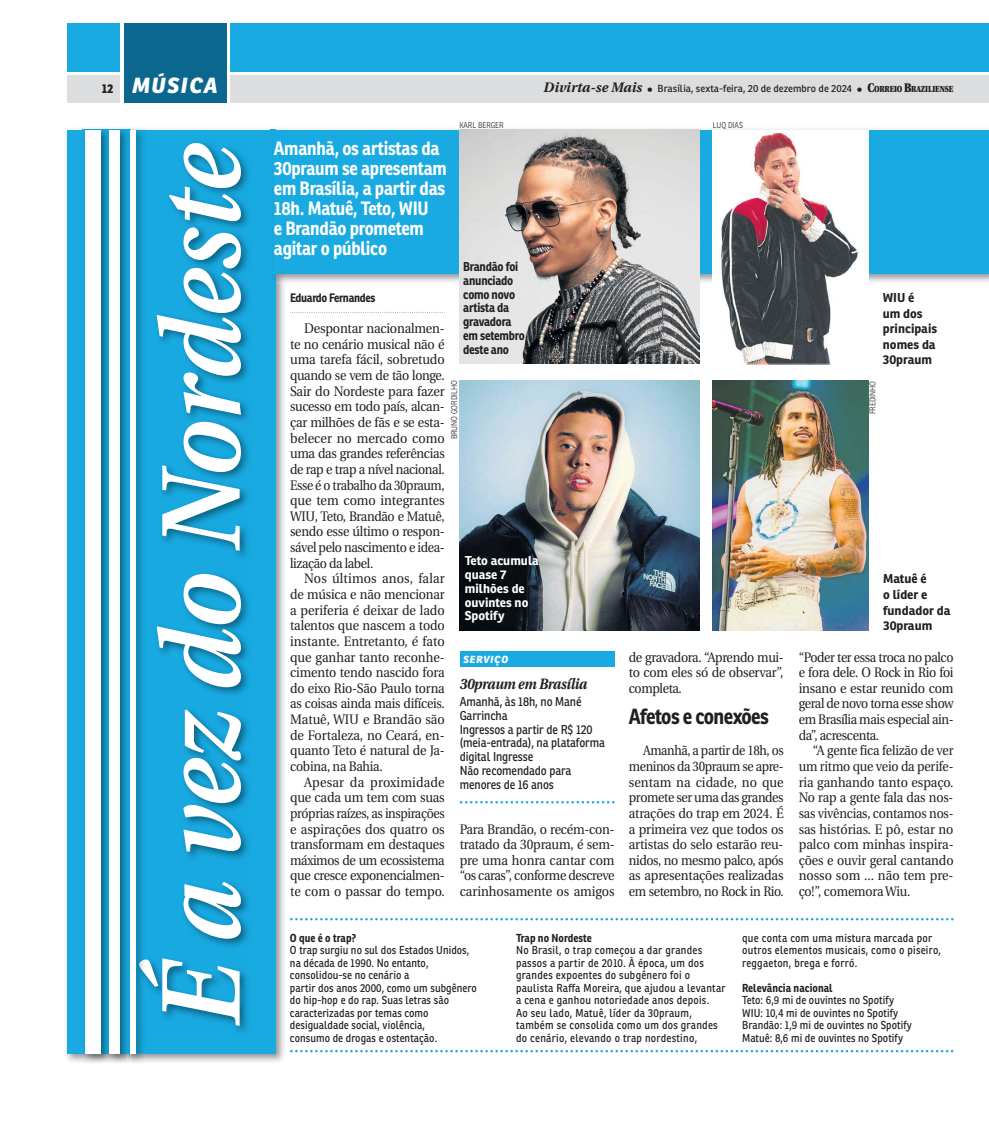
<style>
.page{position:relative;width:989px;height:1124px;background:#fff}
.page>*{position:absolute;margin:0;border:0;box-sizing:border-box;transform-origin:0 0}
.t1{font:italic 600 111.75px "Utopia";letter-spacing:.005em;color:#fff;scale:.9 1}
.t2{font:700 21.25px "Ronnia";letter-spacing:-.03em;color:#231f20;scale:.9 1}
.t3{font:italic 800 21.25px "Ronnia";letter-spacing:.075em;color:#fff}
.t4{font:700 18.75px/20px "Ronnia";letter-spacing:-.015em;color:#fff;scale:.9 1}
.t5{font:italic 700 15px "Utopia";letter-spacing:-.02em;color:#231f20;scale:.9 1}
.t6{font:13.75px/15.6px "Utopia";letter-spacing:-.025em;color:#231f20;text-align:justify;scale:.92 1}
.t7{font:13.75px/15.6px "Utopia";letter-spacing:-.025em;color:#231f20;text-align:justify;scale:.9 1}
.t8{font:13.75px/15.6px "Utopia";letter-spacing:-.025em;color:#231f20;text-align:justify;scale:.88 1}
.t9{font:13.75px/15.6px "Utopia";letter-spacing:-.025em;color:#231f20;text-align:justify;scale:.91 1}
.t10{font:12.5px/13.8px "Ronnia";letter-spacing:-.01em;color:#231f20;scale:.9 1}
.t11{font:700 12.5px/13.8px "Ronnia";letter-spacing:-.02em;color:#231f20;scale:.9 1}
.t12{font:700 12.5px/15.6px "Ronnia";color:#231f20}
.t13{font:700 12.5px/13.8px "Ronnia";color:#fff}
.t14{font:700 11.88px "Ronnia";letter-spacing:-.03em;color:#231f20;scale:.9 1}
.t15{font:11.25px/12.5px "Ronnia";letter-spacing:.025em;color:#231f20;scale:.9 1}
.t16{font:11.25px/12.5px "Ronnia";letter-spacing:.005em;color:#231f20;scale:.9 1}
.t17{font:700 11.25px "Ronnia";letter-spacing:.005em;color:#231f20;scale:.9 1}
.t18{font:10px "Ronnia";letter-spacing:.005em;color:#231f20}
.t19{font:italic 800 10px "Ronnia";letter-spacing:.075em;color:#fff}
.t20{font:300 8.12px "Ronnia";color:#231f20;scale:.9 1}
.s1{font-style:normal;font-size:12.5px;color:#231f20}
.s2{font-family:"Utopia";font-weight:700;font-style:italic;font-size:13.75px}
.s3{font-family:"Utopia";font-weight:900;font-size:12.5px}
.s4{font-family:"Utopia";font-weight:900;font-size:8.75px}
</style>
<div class="page">
<div style="left:68px;top:75px;width:920px;height:28px;background:#dcddde"></div>
<div style="left:68px;top:23px;width:920px;height:49px;background:#19aae2"></div>
<div style="left:121px;top:23px;width:109px;height:81px;background:#fff"></div>
<div style="left:124px;top:23px;width:103px;height:80px;background:#0c678e"></div>
<img style="left:66px;top:129px;width:218px;height:933px">
<div style="left:68px;top:130px;width:208px;height:923px;background:#19aae2"></div>
<img style="left:286px;top:129px;width:703px;height:154px">
<img style="left:271px;top:128px;width:15px;height:155px">
<img style="left:271px;top:130px;width:5px;height:153px">
<div style="left:274px;top:130px;width:715px;height:143px;background:#19aae2"></div>
<img style="left:460px;top:380px;width:239px;height:250px">
<img style="left:459px;top:130px;width:240px;height:234px">
<svg style="left:290px;top:312px;width:155px;height:1px"></svg>
<img style="left:195px;top:142px;width:54px;height:890px">
<img style="left:146px;top:143px;width:95px;height:882px">
<div style="left:460px;top:651px;width:154px;height:15px;background:#19aae2"></div>
<img style="left:713px;top:381px;width:155px;height:250px">
<svg style="left:712px;top:130px;width:156px;height:234px"></svg>
<svg style="left:290px;top:1049px;width:663px;height:3px"></svg>
<svg style="left:290px;top:918px;width:663px;height:2px"></svg>
<svg style="left:460px;top:801px;width:154px;height:2px"></svg>
<img style="left:85px;top:130px;width:59px;height:923px">
<div style="left:86px;top:130px;width:15px;height:923px;background:#fff"></div>
<img style="left:107px;top:128px;width:4px;height:935px">
<div style="left:110px;top:130px;width:10px;height:923px;background:#fff"></div>
<img style="left:139px;top:422px;width:7px;height:603px">
<hr style="left:127px;top:128px;width:3px;height:934px;background:#17a2d7">
<div style="left:130px;top:130px;width:5px;height:923px;background:#fff"></div>
<h2 class="t3" style="left:102px;top:72px;width:118px"><span class="s1">12</span> MÚSICA</h2>
<p class="t18" style="left:543px;top:84px;width:411px"><span class="s2">Divirta-se Mais</span> <span class="s3">•</span> Brasília, sexta-feira, 20 de dezembro de 2024 <span class="s3">• C</span><span class="s4">ORREIO</span> <span class="s3">B</span><span class="s4">RAZILIENSE</span></p>
<p class="t20" style="left:459px;top:122px;width:50px">KARL BERGER</p>
<p class="t20" style="left:713px;top:122px;width:35px">LUQ DIAS</p>
<h1 class="t1" style="left:136px;top:1026px;width:980px;rotate:-90deg">É a vez do Nordeste</h1>
<h3 class="t4" style="left:274px;top:140px;width:194px">Amanhã, os artistas da<br>30praum se apresentam em Brasília, a partir das<br>18h. Matuê, Teto, WIU<br>e Brandão prometem agitar o público</h3>
<p class="t11" style="left:463px;top:261px;width:70px">Brandão foi anunciado como novo artista da gravadora em setembro deste ano</p>
<p class="t12" style="left:882px;top:290px;width:56px">WIU é<br>um dos principais nomes da<br>30praum</p>
<p class="t14" style="left:290px;top:292px;width:96px">Eduardo Fernandes</p>
<p class="t6" style="left:290px;top:321px;width:170px;text-indent:14px">Despontar nacionalmen&shy;te no cenário musical não é uma tarefa fácil, sobretudo quando se vem de tão longe.<br>Sair do Nordeste para fazer sucesso em todo país, alcan&shy;çar milhões de fãs e se esta&shy;belecer no mercado como uma das grandes referências de rap e trap a nível nacional.<br>Esse é o trabalho da 30praum, que tem como integrantes WIU, Teto, Brandão e Matuê, sendo esse último o respon&shy;sável pelo nascimento e idea&shy;lização da label.</p>
<p class="t6" style="left:290px;top:571px;width:170px;text-indent:14px">Nos últimos anos, falar de música e não mencionar a periferia é deixar de lado talentos que nascem a todo instante. Entretanto, é fato que ganhar tanto reconhe&shy;cimento tendo nascido fora do eixo Rio-São Paulo torna as coisas ainda mais difíceis.<br>Matuê, WIU e Brandão são de Fortaleza, no Ceará, en&shy;quanto Teto é natural de Ja&shy;cobina, na Bahia.</p>
<p class="t6" style="left:290px;top:774px;width:170px;text-indent:14px">Apesar da proximidade que cada um tem com suas próprias raízes, as inspirações e aspirações dos quatro os transformam em destaques máximos de um ecossistema que cresce exponencialmen&shy;te com o passar do tempo.</p>
<p class="t20" style="left:451px;top:439px;width:67px;rotate:-90deg">BRUNO GORDILHO</p>
<p class="t20" style="left:869px;top:414px;width:39px;rotate:-90deg">FREDINHO</p>
<p class="t13" style="left:465px;top:555px;width:76px">Teto acumula quase 7 milhões de ouvintes no<br>Spotify</p>
<p class="t12" style="left:883px;top:572px;width:69px">Matuê é<br>o líder e fundador da<br>30praum</p>
<p class="t7" style="left:629px;top:649px;width:173px">de gravadora. “Aprendo mui&shy;to com eles só de observar”, completa.</p>
<h2 class="t2" style="left:629px;top:707px;width:157px">Afetos e conexões</h2>
<p class="t8" style="left:629px;top:743px;width:177px;text-indent:14px">Amanhã, a partir de 18h, os meninos da 30praum se apre&shy;sentam na cidade, no que promete ser uma das grandes atrações do trap em 2024. É a primeira vez que todos os artistas do selo estarão reu&shy;nidos, no mesmo palco, após as apresentações realizadas em setembro, no Rock in Rio.</p>
<p class="t7" style="left:798px;top:649px;width:174px">“Poder ter essa troca no palco e fora dele. O Rock in Rio foi insano e estar reunido com geral de novo torna esse show em Brasília mais especial ain&shy;da”, acrescenta.</p>
<p class="t7" style="left:798px;top:743px;width:174px;text-indent:14px">“A gente fica felizão de ver um ritmo que veio da perife&shy;ria ganhando tanto espaço.<br>No rap a gente fala das nos&shy;sas vivências, contamos nos&shy;sas histórias. E pô, estar no palco com minhas inspira&shy;ções e ouvir geral cantando nosso som ... não tem pre&shy;ço!”, comemora Wiu.</p>
<p class="t19" style="left:463px;top:653px;width:46px">SERVIÇO</p>
<p class="t5" style="left:460px;top:678px;width:143px">30praum em Brasília</p>
<p class="t10" style="left:460px;top:695px;width:163px">Amanhã, às 18h, no Mané<br>Garrincha<br>Ingressos a partir de R$ 120 (meia-entrada), na plataforma digital Ingresse<br>Não recomendado para menores de 16 anos</p>
<p class="t9" style="left:460px;top:821px;width:172px">Para Brandão, o recém-con&shy;tratado da 30praum, é sem&shy;pre uma honra cantar com “os caras”, conforme descreve carinhosamente os amigos</p>
<p class="t17" style="left:290px;top:932px;width:75px">O que é o trap?</p>
<p class="t16" style="left:290px;top:944px;width:209px">O trap surgiu no sul dos Estados Unidos, na década de 1990. No entanto, consolidou-se no cenário a<br>partir dos anos 2000, como um subgênero do hip-hop e do rap. Suas letras são caracterizadas por temas como desigualdade social, violência,<br>consumo de drogas e ostentação.</p>
<p class="t15" style="left:742px;top:932px;width:222px">que conta com uma mistura marcada por outros elementos musicais, como o piseiro, reggaeton, brega e forró.</p>
<p class="t17" style="left:742px;top:982px;width:102px">Relevância nacional</p>
<p class="t16" style="left:742px;top:994px;width:190px">Teto: 6,9 mi de ouvintes no Spotify WIU: 10,4 mi de ouvintes no Spotify Brandão: 1,9 mi de ouvintes no Spotify Matuê: 8,6 mi de ouvintes no Spotify</p>
<p class="t17" style="left:516px;top:932px;width:86px">Trap no Nordeste</p>
<p class="t15" style="left:516px;top:944px;width:234px">No Brasil, o trap começou a dar grandes passos a partir de 2010. À época, um dos grandes expoentes do subgênero foi o paulista Raffa Moreira, que ajudou a levantar a cena e ganhou notoriedade anos depois.<br>Ao seu lado, Matuê, líder da 30praum, também se consolida como um dos grandes do cenário, elevando o trap nordestino,</p>
</div>
